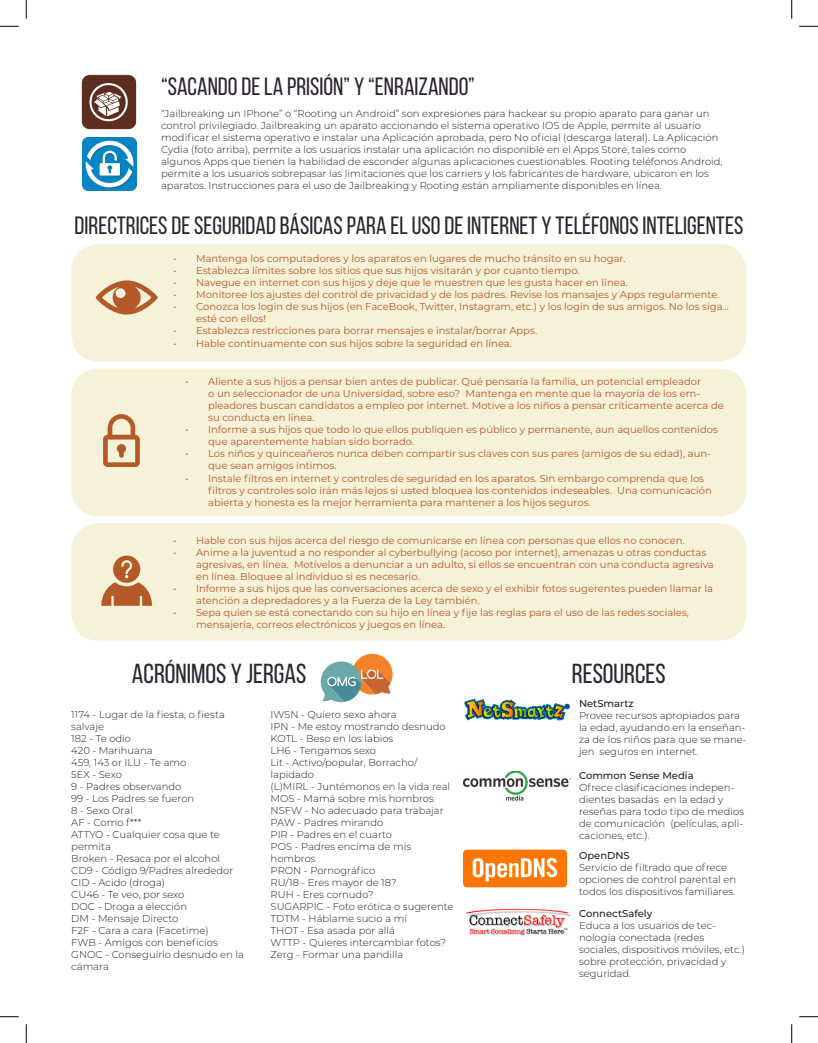
<style>
.page{position:relative;width:818px;height:1043px;background:#fff}
.page>*{position:absolute;margin:0;border:0;box-sizing:border-box;transform-origin:0 0}
.t1{font:27.5px "Bebas Neue";color:#2d2433}
.t2{font:25px "Bebas Neue";color:#2d2433}
.t3{font:300 10px/12px "Montserrat";color:#231f20}
.t4{font:10px/12px "Montserrat";color:#b45a28}
.t5{font:500 10px "Montserrat";color:#231f20}
</style>
<div class="page">
<div style="left:71px;top:244px;width:675px;height:117px;background:#f6f1d9;border-radius:28px"></div>
<div style="left:71px;top:368px;width:675px;height:148px;background:#f6f1d9;border-radius:28px"></div>
<div style="left:71px;top:523px;width:675px;height:117px;background:#f6f1d9;border-radius:28px"></div>
<svg style="left:96px;top:280px;width:61px;height:35px"></svg>
<svg style="left:103px;top:414px;width:37px;height:53px"></svg>
<svg style="left:101px;top:555px;width:52px;height:51px"></svg>
<svg style="left:321px;top:654px;width:71px;height:48px"></svg>
<img style="left:81px;top:74px;width:56px;height:56px">
<img style="left:83px;top:137px;width:53px;height:54px">
<img style="left:463px;top:771px;width:107px;height:30px">
<img style="left:463px;top:849px;width:103px;height:39px">
<img style="left:464px;top:698px;width:106px;height:23px">
<img style="left:465px;top:908px;width:105px;height:28px">
<svg style="left:0;top:25px;width:19px;height:2px"></svg>
<svg style="left:799px;top:25px;width:19px;height:2px"></svg>
<svg style="left:0;top:1016px;width:19px;height:1px"></svg>
<svg style="left:799px;top:1016px;width:19px;height:1px"></svg>
<svg style="left:25px;top:0;width:2px;height:19px"></svg>
<svg style="left:25px;top:1024px;width:2px;height:18px"></svg>
<svg style="left:791px;top:0;width:1px;height:19px"></svg>
<svg style="left:791px;top:1024px;width:1px;height:18px"></svg>
<p class="t2" style="left:161px;top:72px;width:315px">“SACANDO DE LA PRISIÓN” y “ENRAIZANDO”</p>
<p class="t3" style="left:161px;top:107px;width:563px">“Jailbreaking un IPhone” o “Rooting un Android” son expresiones para hackear su propio aparato para ganar un control privilegiado. Jailbreaking un aparato accionando el sistema operativo IOS de Apple, permite al usuario modificar el sistema operativo e instalar una Aplicación aprobada, pero No oficial (descarga lateral). La Aplicación Cydia (foto arriba), permite a los usuarios instalar una aplicación no disponible en el Apps Store, tales como algunos Apps que tienen la habilidad de esconder algunas aplicaciones cuestionables. Rooting teléfonos Android, permite a los usuarios sobrepasar las limitaciones que los carriers y los fabricantes de hardware, ubicaron en los aparatos. Instrucciones para el uso de Jailbreaking y Rooting están ampliamente disponibles en línea.</p>
<p class="t2" style="left:75px;top:212px;width:670px">DIRECTRICES DE SEGURIDAD BÁSICAS PARA EL USO DE INTERNET Y TELÉFONOS INTELIGENTES</p>
<p class="t4" style="left:174px;top:252px;width:453px">• Mantenga los computadores y los aparatos en lugares de mucho tránsito en su hogar.</p>
<p class="t4" style="left:174px;top:264px;width:407px">• Establezca límites sobre los sitios que sus hijos visitarán y por cuanto tiempo.</p>
<p class="t4" style="left:174px;top:276px;width:455px">• Navegue en internet con sus hijos y deje que le muestren que les gusta hacer en línea.</p>
<p class="t4" style="left:174px;top:288px;width:547px">• Monitoree los ajustes del control de privacidad y de los padres. Revise los mansajes y Apps regularmente.</p>
<p class="t4" style="left:196px;top:300px;width:534px;text-indent:-22px">• Conozca los login de sus hijos (en FaceBook, Twitter, Instagram, etc.) y los login de sus amigos. No los siga… esté con ellos!</p>
<p class="t4" style="left:174px;top:324px;width:365px">• Establezca restricciones para borrar mensajes e instalar/borrar Apps.</p>
<p class="t4" style="left:174px;top:337px;width:340px">• Hable continuamente con sus hijos sobre la seguridad en línea.</p>
<p class="t4" style="left:208px;top:375px;width:517px;text-indent:-22px">• Aliente a sus hijos a pensar bien antes de publicar. Qué pensaría la familia, un potencial empleador<br>o un seleccionador de una Universidad, sobre eso? Mantenga en mente que la mayoría de los em&shy;pleadores buscan candidatos a empleo por internet. Motive a los niños a pensar críticamente acerca de su conducta en línea.</p>
<p class="t4" style="left:208px;top:423px;width:511px;text-indent:-22px">• Informe a sus hijos que todo lo que ellos publiquen es público y permanente, aun aquellos contenidos que aparentemente habían sido borrado.</p>
<p class="t4" style="left:208px;top:447px;width:504px;text-indent:-22px">• Los niños y quinceañeros nunca deben compartir sus claves con sus pares (amigos de su edad), aun&shy;que sean amigos íntimos.</p>
<p class="t4" style="left:208px;top:471px;width:505px;text-indent:-22px">• Instale filtros en internet y controles de seguridad en los aparatos. Sin embargo comprenda que los filtros y controles solo irán más lejos si usted bloquea los contenidos indeseables. Una comunicación abierta y honesta es la mejor herramienta para mantener a los hijos seguros.</p>
<p class="t4" style="left:174px;top:534px;width:512px">• Hable con sus hijos acerca del riesgo de comunicarse en línea con personas que ellos no conocen.</p>
<p class="t4" style="left:196px;top:546px;width:519px;text-indent:-22px">• Anime a la juventud a no responder al cyberbullying (acoso por internet), amenazas u otras conductas agresivas, en línea. Motívelos a denunciar a un adulto, si ellos se encuentran con una conducta agresiva en línea. Bloquee al individuo si es necesario.</p>
<p class="t4" style="left:196px;top:582px;width:518px;text-indent:-22px">• Informe a sus hijos que las conversaciones acerca de sexo y el exhibir fotos sugerentes pueden llamar la atención a depredadores y a la Fuerza de la Ley también.</p>
<p class="t4" style="left:196px;top:606px;width:494px;text-indent:-22px">• Sepa quien se está conectando con su hijo en línea y fije las reglas para el uso de las redes sociales, mensajería, correos electrónicos y juegos en línea.</p>
<p class="t1" style="left:132px;top:658px;width:176px">ACRÓNIMOS Y JERGAS</p>
<p class="t1" style="left:572px;top:658px;width:95px">RESOURCES</p>
<p class="t5" style="left:579px;top:696px;width:56px">NetSmartz</p>
<p class="t3" style="left:579px;top:709px;width:169px">Provee recursos apropiados para la edad, ayudando en la enseñan&shy;za de los niños para que se mane&shy;jen seguros en internet.</p>
<p class="t3" style="left:71px;top:708px;width:155px">1174 - Lugar de la fiesta, o fiesta salvaje</p>
<p class="t3" style="left:71px;top:732px;width:61px">182 - Te odio</p>
<p class="t3" style="left:71px;top:744px;width:83px">420 - Marihuana</p>
<p class="t3" style="left:71px;top:756px;width:117px">459, 143 or ILU - Te amo</p>
<p class="t3" style="left:71px;top:768px;width:52px">5EX - Sexo</p>
<p class="t3" style="left:71px;top:780px;width:112px">9 - Padres observando</p>
<p class="t3" style="left:71px;top:792px;width:124px">99 - Los Padres se fueron</p>
<p class="t3" style="left:71px;top:804px;width:63px">8 - Sexo Oral</p>
<p class="t3" style="left:71px;top:816px;width:72px">AF - Como f***</p>
<p class="t3" style="left:71px;top:828px;width:150px">ATTYO - Cualquier cosa que te permita</p>
<p class="t3" style="left:71px;top:852px;width:150px">Broken - Resaca por el alcohol</p>
<p class="t3" style="left:71px;top:864px;width:164px">CD9 - Código 9/Padres alrededor</p>
<p class="t3" style="left:71px;top:876px;width:95px">CID - Acido (droga)</p>
<p class="t3" style="left:71px;top:888px;width:115px">CU46 - Te veo, por sexo</p>
<p class="t3" style="left:71px;top:900px;width:117px">DOC - Droga a elección</p>
<p class="t3" style="left:71px;top:912px;width:109px">DM - Mensaje Directo</p>
<p class="t3" style="left:71px;top:924px;width:139px">F2F - Cara a cara (Facetime)</p>
<p class="t3" style="left:71px;top:936px;width:148px">FWB - Amigos con beneficios</p>
<p class="t3" style="left:71px;top:948px;width:174px">GNOC - Conseguirlo desnudo en la cámara</p>
<p class="t3" style="left:270px;top:708px;width:127px">IWSN - Quiero sexo ahora</p>
<p class="t3" style="left:270px;top:720px;width:177px">IPN - Me estoy mostrando desnudo</p>
<p class="t3" style="left:270px;top:732px;width:124px">KOTL - Beso en los labios</p>
<p class="t3" style="left:270px;top:744px;width:107px">LH6 - Tengamos sexo</p>
<p class="t3" style="left:270px;top:756px;width:148px">Lit - Activo/popular, Borracho/ lapidado</p>
<p class="t3" style="left:270px;top:780px;width:181px">(L)MIRL - Juntémonos en la vida real</p>
<p class="t3" style="left:270px;top:792px;width:165px">MOS - Mamá sobre mis hombros</p>
<p class="t3" style="left:270px;top:804px;width:174px">NSFW - No adecuado para trabajar</p>
<p class="t3" style="left:270px;top:816px;width:114px">PAW - Padres mirando</p>
<p class="t3" style="left:270px;top:828px;width:123px">PIR - Padres en el cuarto</p>
<p class="t3" style="left:270px;top:840px;width:142px">POS - Padres encima de mis hombros</p>
<p class="t3" style="left:270px;top:864px;width:106px">PRON - Pornográfico</p>
<p class="t3" style="left:270px;top:876px;width:128px">RU/18 - Eres mayor de 18?</p>
<p class="t3" style="left:270px;top:888px;width:105px">RUH - Eres cornudo?</p>
<p class="t3" style="left:270px;top:900px;width:184px">SUGARPIC - Foto erótica o sugerente</p>
<p class="t3" style="left:270px;top:912px;width:138px">TDTM - Háblame sucio a mí</p>
<p class="t3" style="left:270px;top:924px;width:126px">THOT - Esa asada por allá</p>
<p class="t3" style="left:270px;top:936px;width:177px">WTTP - Quieres intercambiar fotos?</p>
<p class="t3" style="left:270px;top:948px;width:134px">Zerg - Formar una pandilla</p>
<p class="t5" style="left:579px;top:768px;width:116px">Common Sense Media</p>
<p class="t3" style="left:579px;top:781px;width:167px">Ofrece clasificaciones indepen&shy;dientes basadas en la edad y reseñas para todo tipo de medios de comunicación (películas, apli&shy;caciones, etc.).</p>
<p class="t5" style="left:579px;top:848px;width:52px">OpenDNS</p>
<p class="t3" style="left:579px;top:861px;width:158px">Servicio de filtrado que ofrece opciones de control parental en todos los dispositivos familiares.</p>
<p class="t5" style="left:579px;top:906px;width:75px">ConnectSafely</p>
<p class="t3" style="left:579px;top:919px;width:167px">Educa a los usuarios de tec&shy;nología conectada (redes sociales, dispositivos móviles, etc.) sobre protección, privacidad y seguridad.</p>
</div>
